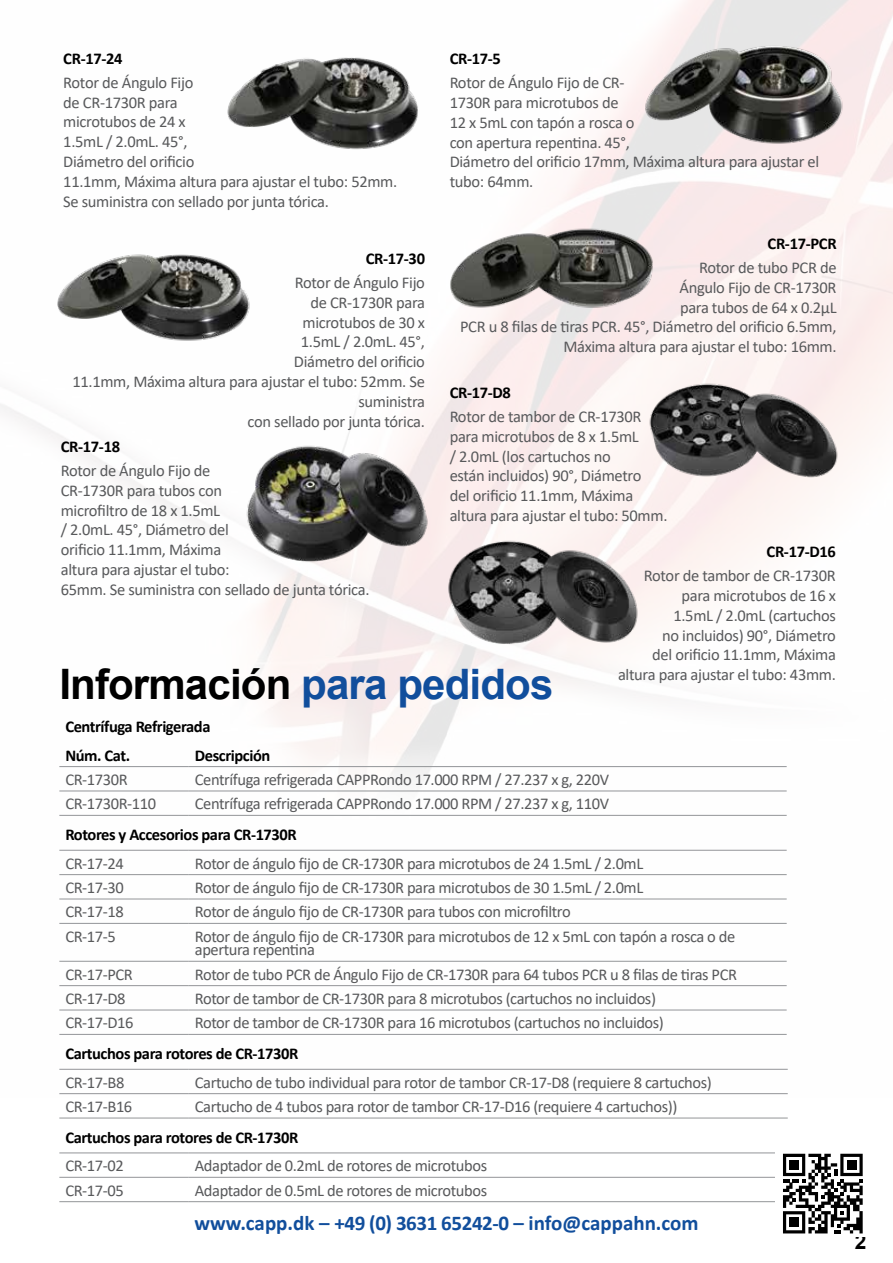
<style>
.page{position:relative;width:893px;height:1263px;background:#fff}
.page>*{position:absolute;margin:0;border:0;box-sizing:border-box;transform-origin:0 0}
.t1{font:700 42px "Arial";letter-spacing:-.02em;color:#000}
.t2{font:700 21px "Calibri";letter-spacing:-.005em;color:#114e9c}
.t3{font:700 21px "Arial";color:#000}
.t4{font:16.5px/19.8px "Calibri";letter-spacing:-.025em;color:#58595b}
.t5{font:700 16.5px/28.5px "Calibri";letter-spacing:-.025em;color:#000}
.s1{color:#114e9c}
</style>
<div class="page">
<hr style="left:59px;top:766px;width:130px;height:1px;background:#939598">
<hr style="left:189px;top:766px;width:598px;height:1px;background:#939598">
<hr style="left:59px;top:791px;width:130px;height:1px;background:#939598">
<hr style="left:189px;top:791px;width:598px;height:1px;background:#939598">
<hr style="left:59px;top:815px;width:130px;height:1px;background:#939598">
<hr style="left:189px;top:815px;width:598px;height:1px;background:#939598">
<hr style="left:59px;top:850px;width:130px;height:1px;background:#939598">
<hr style="left:189px;top:850px;width:598px;height:1px;background:#939598">
<hr style="left:59px;top:874px;width:130px;height:1px;background:#939598">
<hr style="left:189px;top:874px;width:598px;height:1px;background:#939598">
<hr style="left:59px;top:899px;width:130px;height:1px;background:#939598">
<hr style="left:189px;top:899px;width:598px;height:1px;background:#939598">
<hr style="left:59px;top:923px;width:130px;height:1px;background:#939598">
<hr style="left:189px;top:923px;width:598px;height:1px;background:#939598">
<hr style="left:59px;top:961px;width:130px;height:1px;background:#939598">
<hr style="left:189px;top:961px;width:598px;height:1px;background:#939598">
<hr style="left:59px;top:985px;width:130px;height:1px;background:#939598">
<hr style="left:189px;top:985px;width:598px;height:1px;background:#939598">
<hr style="left:59px;top:1010px;width:130px;height:1px;background:#939598">
<hr style="left:189px;top:1010px;width:598px;height:1px;background:#939598">
<hr style="left:59px;top:1034px;width:130px;height:1px;background:#939598">
<hr style="left:189px;top:1034px;width:598px;height:1px;background:#939598">
<hr style="left:59px;top:1069px;width:130px;height:1px;background:#939598">
<hr style="left:189px;top:1069px;width:599px;height:1px;background:#939598">
<hr style="left:59px;top:1093px;width:130px;height:1px;background:#939598">
<hr style="left:189px;top:1093px;width:599px;height:1px;background:#939598">
<hr style="left:59px;top:1118px;width:130px;height:1px;background:#939598">
<hr style="left:189px;top:1118px;width:599px;height:1px;background:#939598">
<hr style="left:59px;top:1152px;width:130px;height:1px;background:#939598">
<hr style="left:189px;top:1152px;width:602px;height:1px;background:#939598">
<hr style="left:59px;top:1177px;width:130px;height:1px;background:#939598">
<hr style="left:189px;top:1177px;width:602px;height:1px;background:#939598">
<hr style="left:59px;top:1201px;width:130px;height:1px;background:#939598">
<hr style="left:189px;top:1201px;width:602px;height:1px;background:#939598">
<img style="left:227px;top:57px;width:192px;height:93px">
<img style="left:57px;top:254px;width:193px;height:87px">
<img style="left:239px;top:438px;width:203px;height:134px">
<img style="left:644px;top:45px;width:207px;height:102px">
<img style="left:450px;top:221px;width:206px;height:91px">
<img style="left:641px;top:375px;width:205px;height:119px">
<img style="left:446px;top:531px;width:198px;height:124px">
<div style="left:775px;top:1147px;width:92px;height:90px;background:#fff"></div>
<svg style="left:783px;top:1154px;width:80px;height:79px"></svg>
<p class="t5" style="left:63px;top:44px;width:61px">CR-17-24</p>
<p class="t4" style="left:63px;top:72px;width:335px">Rotor de Ángulo Fijo<br>de CR-1730R para<br>microtubos de 24 x<br>1.5mL / 2.0mL. 45°,<br>Diámetro del orificio<br>11.1mm, Máxima altura para ajustar el tubo: 52mm.<br>Se suministra con sellado por junta tórica.</p>
<p class="t5" style="left:450px;top:44px;width:53px">CR-17-5</p>
<p class="t4" style="left:450px;top:72px;width:371px">Rotor de Ángulo Fijo de CR-<br>1730R para microtubos de<br>12 x 5mL con tapón a rosca o<br>con apertura repentina. 45°,<br>Diámetro del orificio 17mm, Máxima altura para ajustar el tubo: 64mm.</p>
<p class="t5" style="left:768px;top:229px;width:71px">CR-17-PCR</p>
<p class="t4" style="left:460px;top:257px;width:378px;text-align:right">Rotor de tubo PCR de<br>Ángulo Fijo de CR-1730R<br>para tubos de 64 x 0.2µL<br>PCR u 8 filas de tiras PCR. 45°, Diámetro del orificio 6.5mm, Máxima altura para ajustar el tubo: 16mm.</p>
<p class="t5" style="left:450px;top:378px;width:63px">CR-17-D8</p>
<p class="t4" style="left:450px;top:406px;width:219px">Rotor de tambor de CR-1730R para microtubos de 8 x 1.5mL<br>/ 2.0mL (los cartuchos no<br>están incluidos) 90°, Diámetro<br>del orificio 11.1mm, Máxima altura para ajustar el tubo: 50mm.</p>
<p class="t5" style="left:767px;top:537px;width:71px">CR-17-D16</p>
<p class="t4" style="left:618px;top:565px;width:219px;text-align:right">Rotor de tambor de CR-1730R para microtubos de 16 x<br>1.5mL / 2.0mL (cartuchos<br>no incluidos) 90°, Diámetro<br>del orificio 11.1mm, Máxima altura para ajustar el tubo: 43mm.</p>
<p class="t5" style="left:366px;top:244px;width:61px">CR-17-30</p>
<p class="t4" style="left:73px;top:272px;width:354px;text-align:right">Rotor de Ángulo Fijo<br>de CR-1730R para<br>microtubos de 30 x<br>1.5mL / 2.0mL. 45°,<br>Diámetro del orificio<br>11.1mm, Máxima altura para ajustar el tubo: 52mm. Se suministra<br>con sellado por junta tórica.</p>
<p class="t5" style="left:61px;top:432px;width:61px">CR-17-18</p>
<p class="t4" style="left:61px;top:460px;width:310px">Rotor de Ángulo Fijo de<br>CR-1730R para tubos con<br>microfiltro de 18 x 1.5mL<br>/ 2.0mL. 45°, Diámetro del<br>orificio 11.1mm, Máxima<br>altura para ajustar el tubo:<br>65mm. Se suministra con sellado de junta tórica.</p>
<h1 class="t1" style="left:59px;top:654px;width:496px">Información <span class="s1">para pedidos</span></h1>
<p class="t5" style="left:65px;top:712px;width:147px">Centrífuga Refrigerada<br>Núm. Cat.</p>
<p class="t5" style="left:195px;top:741px;width:77px">Descripción</p>
<p class="t4" style="left:65px;top:769px;width:64px">CR-1730R</p>
<p class="t4" style="left:195px;top:769px;width:416px">Centrífuga refrigerada CAPPRondo 17.000 RPM / 27.237 x g, 220V</p>
<p class="t4" style="left:65px;top:793px;width:92px">CR-1730R-110</p>
<p class="t4" style="left:195px;top:793px;width:416px">Centrífuga refrigerada CAPPRondo 17.000 RPM / 27.237 x g, 110V</p>
<p class="t5" style="left:65px;top:820px;width:233px">Rotores y Accesorios para CR-1730R</p>
<p class="t4" style="left:65px;top:853px;width:60px">CR-17-24</p>
<p class="t4" style="left:195px;top:853px;width:450px">Rotor de ángulo fijo de CR-1730R para microtubos de 24 1.5mL / 2.0mL</p>
<p class="t4" style="left:65px;top:877px;width:60px">CR-17-30</p>
<p class="t4" style="left:195px;top:877px;width:450px">Rotor de ángulo fijo de CR-1730R para microtubos de 30 1.5mL / 2.0mL</p>
<p class="t4" style="left:65px;top:901px;width:60px">CR-17-18</p>
<p class="t4" style="left:195px;top:901px;width:377px">Rotor de ángulo fijo de CR-1730R para tubos con microfiltro</p>
<p class="t4" style="left:65px;top:926px;width:52px">CR-17-5</p>
<p class="t4" style="left:195px;top:929px;width:542px;line-height:13.5px">Rotor de ángulo fijo de CR-1730R para microtubos de 12 x 5mL con tapón a rosca o de apertura repentina</p>
<p class="t4" style="left:65px;top:964px;width:69px">CR-17-PCR</p>
<p class="t4" style="left:195px;top:964px;width:544px">Rotor de tubo PCR de Ángulo Fijo de CR-1730R para 64 tubos PCR u 8 filas de tiras PCR</p>
<p class="t4" style="left:65px;top:988px;width:62px">CR-17-D8</p>
<p class="t4" style="left:195px;top:988px;width:463px">Rotor de tambor de CR-1730R para 8 microtubos (cartuchos no incluidos)</p>
<p class="t4" style="left:65px;top:1012px;width:70px">CR-17-D16</p>
<p class="t4" style="left:195px;top:1012px;width:471px">Rotor de tambor de CR-1730R para 16 microtubos (cartuchos no incluidos)</p>
<p class="t5" style="left:65px;top:1039px;width:235px">Cartuchos para rotores de CR-1730R</p>
<p class="t4" style="left:65px;top:1072px;width:61px">CR-17-B8</p>
<p class="t4" style="left:195px;top:1072px;width:518px">Cartucho de tubo individual para rotor de tambor CR-17-D8 (requiere 8 cartuchos)</p>
<p class="t4" style="left:65px;top:1096px;width:68px">CR-17-B16</p>
<p class="t4" style="left:195px;top:1096px;width:484px">Cartucho de 4 tubos para rotor de tambor CR-17-D16 (requiere 4 cartuchos))</p>
<p class="t5" style="left:65px;top:1123px;width:235px">Cartuchos para rotores de CR-1730R</p>
<p class="t4" style="left:65px;top:1155px;width:60px">CR-17-02</p>
<p class="t4" style="left:195px;top:1155px;width:294px">Adaptador de 0.2mL de rotores de microtubos</p>
<p class="t4" style="left:65px;top:1180px;width:60px">CR-17-05</p>
<p class="t4" style="left:195px;top:1180px;width:294px">Adaptador de 0.5mL de rotores de microtubos</p>
<p class="t2" style="left:194px;top:1208px;width:506px">www.capp.dk – +49 (0) 3631 65242-0 – info@cappahn.com</p>
<p class="t3" style="left:855px;top:1227px;width:13px">2</p>
</div>
